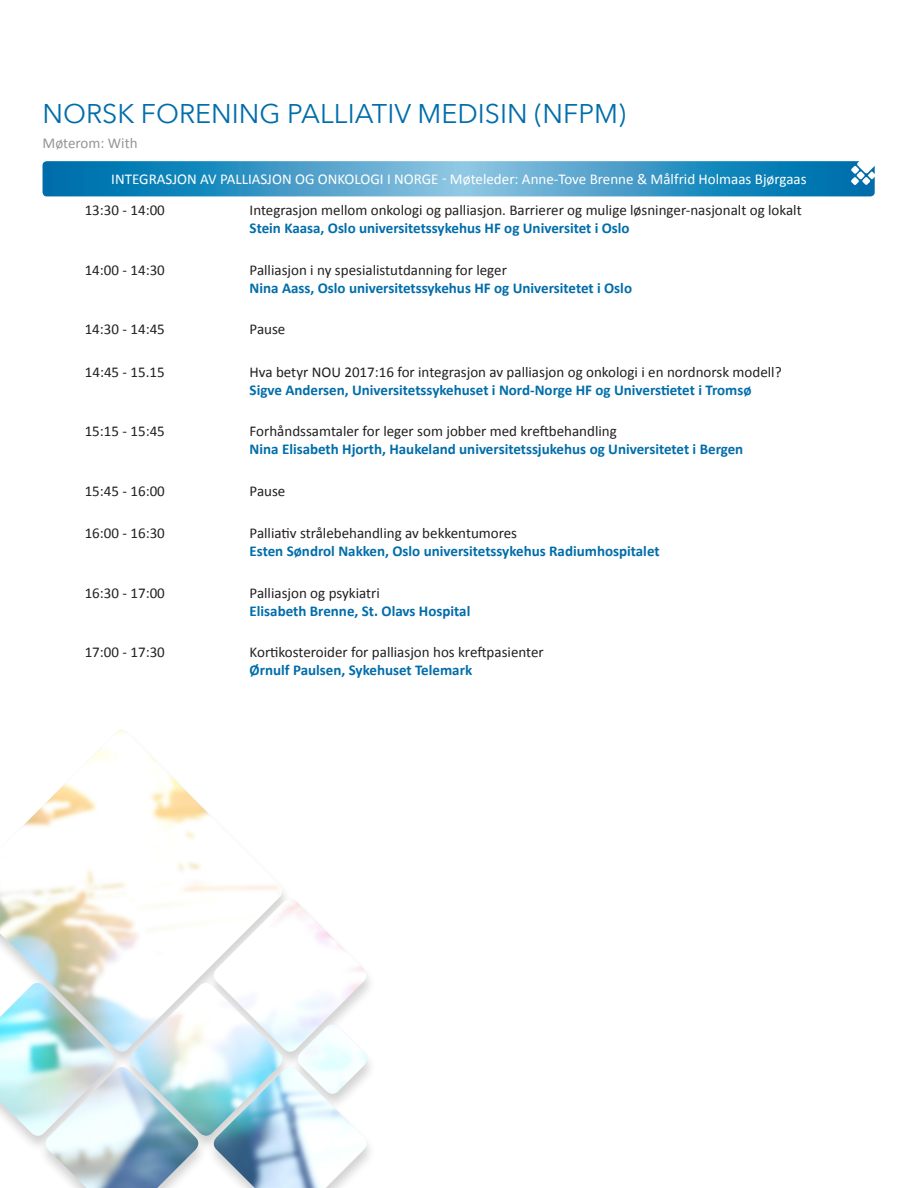
<style>
.page{position:relative;width:918px;height:1188px;background:#fff}
.page>*{position:absolute;margin:0;border:0;box-sizing:border-box;transform-origin:0 0}
.t1{font:27px "Avenir Next";color:#006daa}
.t2{font:15px "Calibri";color:#231f20}
.t3{font:700 15px "Calibri";color:#006daa}
.t4{font:15px "Calibri";color:#fff}
.t5{font:15px "Calibri";color:#939598}
</style>
<div class="page">
<svg style="left:43px;top:161px;width:832px;height:35px;background:#3b97c5"></svg>
<img style="left:0;top:730px;width:371px;height:458px">
<p class="t1" style="left:43px;top:90px;width:585px">NORSK FORENING PALLIATIV MEDISIN (NFPM)</p>
<p class="t5" style="left:43px;top:134px;width:97px">Møterom: With</p>
<p class="t4" style="left:111px;top:170px;width:697px">INTEGRASJON AV PALLIASJON OG ONKOLOGI I NORGE - Møteleder: Anne-Tove Brenne &amp; Målfrid Holmaas Bjørgaas</p>
<p class="t2" style="left:85px;top:201px;width:82px">13:30 - 14:00</p>
<p class="t2" style="left:250px;top:201px;width:554px">Integrasjon mellom onkologi og palliasjon. Barrierer og mulige løsninger-nasjonalt og lokalt</p>
<p class="t3" style="left:250px;top:219px;width:382px">Stein Kaasa, Oslo universitetssykehus HF og Universitet i Oslo</p>
<p class="t2" style="left:85px;top:260px;width:82px">14:00 - 14:30</p>
<p class="t2" style="left:250px;top:260px;width:259px">Palliasjon i ny spesialistutdanning for leger</p>
<p class="t3" style="left:250px;top:278px;width:384px">Nina Aass, Oslo universitetssykehus HF og Universitetet i Oslo</p>
<p class="t2" style="left:85px;top:320px;width:82px">14:30 - 14:45</p>
<p class="t2" style="left:250px;top:320px;width:37px">Pause</p>
<p class="t2" style="left:85px;top:363px;width:82px">14:45 - 15.15</p>
<p class="t2" style="left:250px;top:363px;width:534px">Hva betyr NOU 2017:16 for integrasjon av palliasjon og onkologi i en nordnorsk modell?</p>
<p class="t3" style="left:250px;top:381px;width:504px">Sigve Andersen, Universitetssykehuset i Nord-Norge HF og Universtietet i Tromsø</p>
<p class="t2" style="left:85px;top:422px;width:82px">15:15 - 15:45</p>
<p class="t2" style="left:250px;top:422px;width:369px">Forhåndssamtaler for leger som jobber med kreftbehandling</p>
<p class="t3" style="left:250px;top:440px;width:495px">Nina Elisabeth Hjorth, Haukeland universitetssjukehus og Universitetet i Bergen</p>
<p class="t2" style="left:85px;top:482px;width:82px">15:45 - 16:00</p>
<p class="t2" style="left:250px;top:482px;width:37px">Pause</p>
<p class="t2" style="left:85px;top:524px;width:82px">16:00 - 16:30</p>
<p class="t2" style="left:250px;top:524px;width:269px">Palliativ strålebehandling av bekkentumores</p>
<p class="t3" style="left:250px;top:542px;width:412px">Esten Søndrol Nakken, Oslo universitetssykehus Radiumhospitalet</p>
<p class="t2" style="left:85px;top:584px;width:82px">16:30 - 17:00</p>
<p class="t2" style="left:250px;top:584px;width:132px">Palliasjon og psykiatri</p>
<p class="t3" style="left:250px;top:602px;width:222px">Elisabeth Brenne, St. Olavs Hospital</p>
<p class="t2" style="left:85px;top:643px;width:82px">17:00 - 17:30</p>
<p class="t2" style="left:250px;top:643px;width:296px">Kortikosteroider for palliasjon hos kreftpasienter</p>
<p class="t3" style="left:250px;top:661px;width:224px">Ørnulf Paulsen, Sykehuset Telemark</p>
</div>
